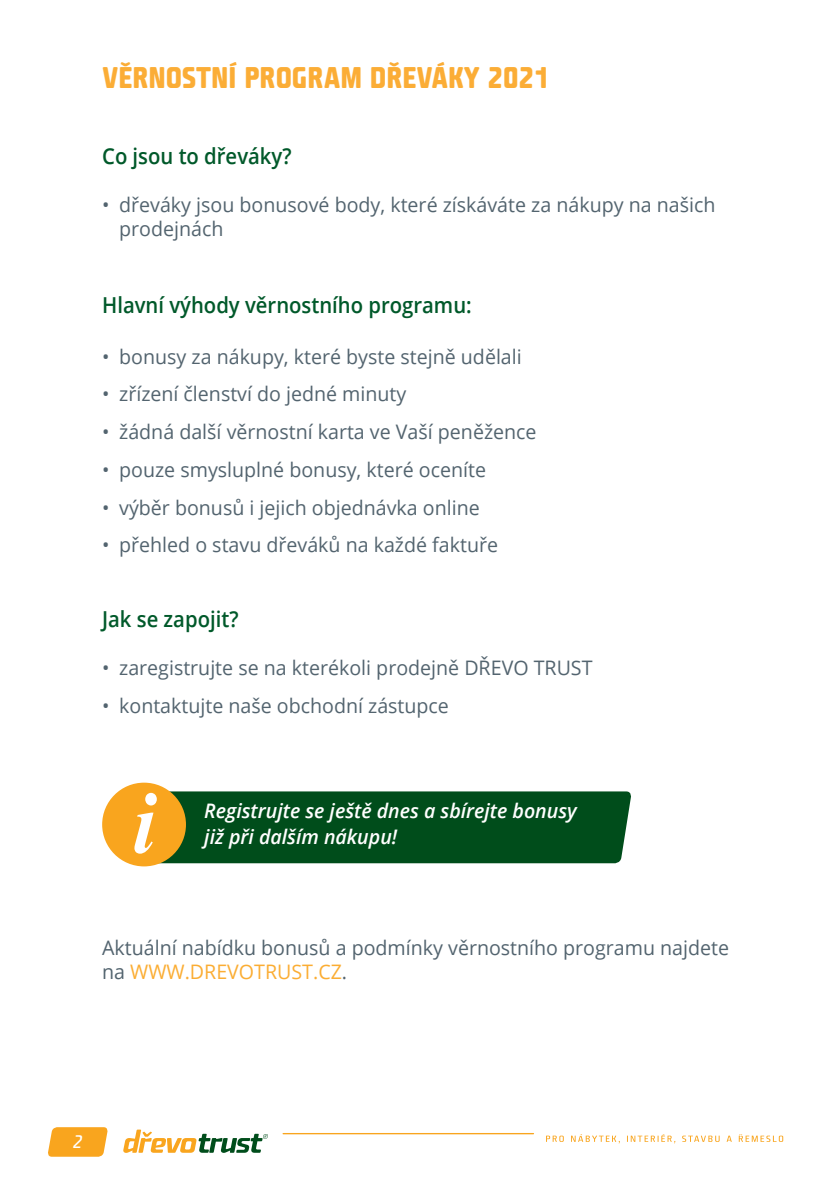
<style>
.page{position:relative;width:840px;height:1191px;background:#fff}
.page>*{position:absolute;margin:0;border:0;box-sizing:border-box;transform-origin:0 0}
.kod{font:italic 700 88px "Times New Roman";color:#fff;scale:.92 1}
.t1{font:500 29px "Fishmonger K";color:#fbad36;scale:.92 1}
.t2{font:600 22px "Open Sans";color:#00592a;scale:.92 1}
.t3{font:20px/24px "Open Sans";color:#53646f}
.t4{font:italic 600 20px "Open Sans";color:#fff}
.Text-hladky-odsazeni{font:italic 500 17.6px "Fishmonger K";color:#fff}
.s1{color:#fbad33}
</style>
<div class="page">
<hr style="left:283px;top:1133px;width:250px;height:1px;background:#f9a51e">
<svg style="left:48px;top:1127px;width:60px;height:29px;background:#f9ac31"></svg>
<svg style="left:123px;top:1129px;width:145px;height:23px"></svg>
<svg style="left:546px;top:1134px;width:236px;height:9px"></svg>
<div style="left:161px;top:791px;width:470px;height:72px;background:#004d1b"></div>
<div style="left:102px;top:782px;width:84px;height:84px;background:#f9a51e;border-radius:50%"></div>
<p class="t1" style="left:102px;top:60px;width:487px">VĚRNOSTNÍ PROGRAM DŘEVÁKY 2021</p>
<p class="t2" style="left:102px;top:141px;width:207px">Co jsou to dřeváky?</p>
<p class="t3" style="left:119px;top:193px;width:597px;text-indent:-17px">• dřeváky jsou bonusové body, které získáváte za nákupy na našich prodejnách</p>
<p class="t2" style="left:102px;top:290px;width:403px">Hlavní výhody věrnostního programu:</p>
<p class="t3" style="left:102px;top:344px;width:421px">• bonusy za nákupy, které byste stejně udělali</p>
<p class="t3" style="left:102px;top:382px;width:305px">• zřízení členství do jedné minuty</p>
<p class="t3" style="left:102px;top:419px;width:435px">• žádná další věrnostní karta ve Vaší peněžence</p>
<p class="t3" style="left:102px;top:457px;width:385px">• pouze smysluplné bonusy, které oceníte</p>
<p class="t3" style="left:102px;top:495px;width:379px">• výběr bonusů i jejich objednávka online</p>
<p class="t3" style="left:102px;top:533px;width:397px">• přehled o stavu dřeváků na každé faktuře</p>
<p class="t2" style="left:102px;top:604px;width:150px">Jak se zapojit?</p>
<p class="t3" style="left:102px;top:655px;width:491px">• zaregistrujte se na kterékoli prodejně DŘEVO TRUST</p>
<p class="t3" style="left:102px;top:693px;width:348px">• kontaktujte naše obchodní zástupce</p>
<p class="kod" style="left:133px;top:761px;width:26px">i</p>
<p class="t4" style="left:204px;top:797px;width:374px">Registrujte se ještě dnes a sbírejte bonusy</p>
<p class="t4" style="left:204px;top:823px;width:194px">již při dalším nákupu!</p>
<p class="t3" style="left:102px;top:935px;width:628px">Aktuální nabídku bonusů a podmínky věrnostního programu najdete na <span class="s1">WWW.DREVOTRUST.CZ</span>.</p>
<p class="Text-hladky-odsazeni" style="left:73px;top:1131px;width:11px">2</p>
</div>
